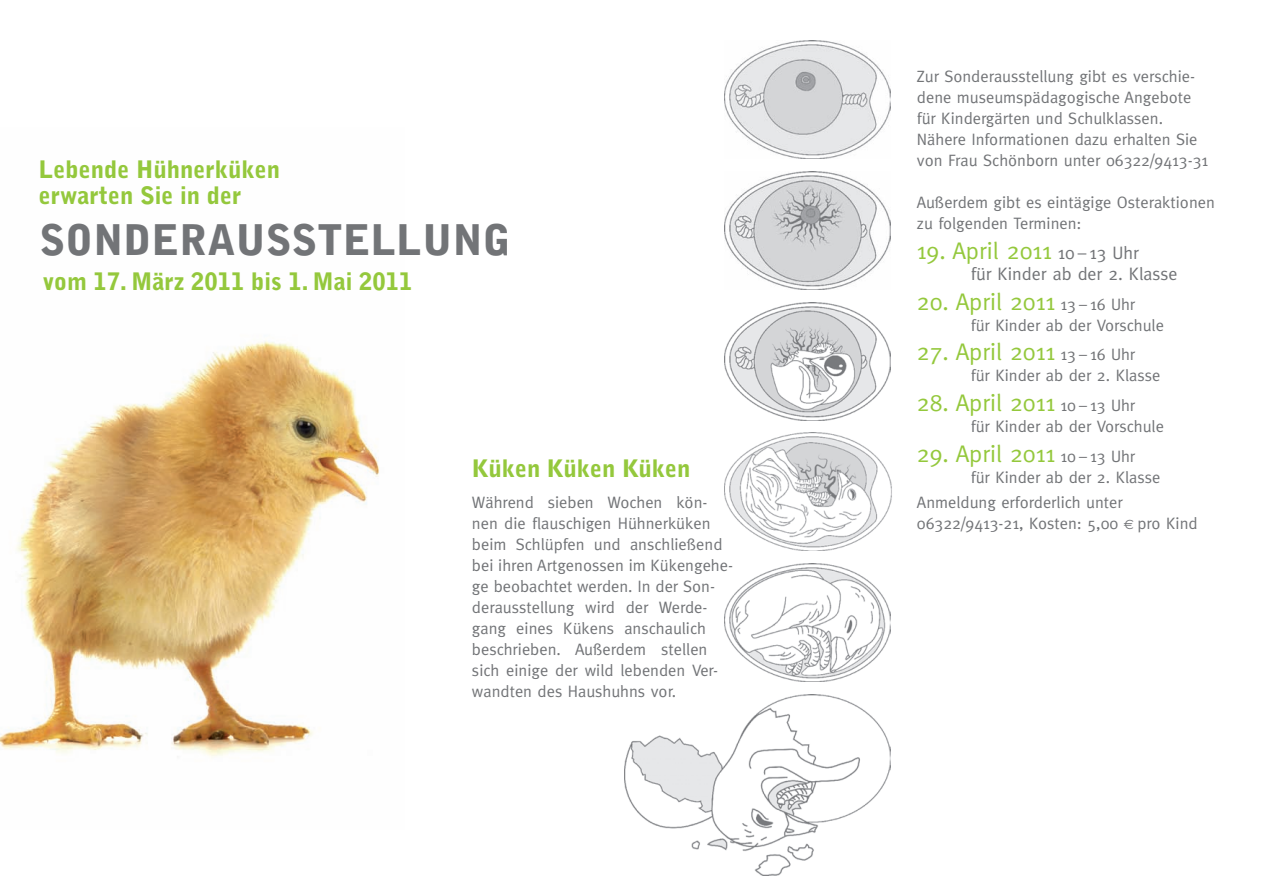
<style>
.page{position:relative;width:1263px;height:893px;background:#fff}
.page>*{position:absolute;margin:0;border:0;box-sizing:border-box;transform-origin:0 0}
.t1{font:900 42px "Bell Gothic Std";color:#727477}
.t2{font:24px "Meta";color:#94c83c}
.t3{font:900 24px/25.5px "Bell Gothic Std";color:#94c83c}
.t4{font:18px "Meta";color:#727477}
.t5{font:16.5px/21px "Meta";color:#727477}
.s1{font-size:18px;color:#727477}
.s2{font-size:16.5px;color:#727477}
.s3{font-family:"Euro Sans";font-size:13.5px}
</style>
<div class="page">
<img style="left:0;top:340px;width:380px;height:417px">
<img style="left:724px;top:564px;width:167px;height:117px">
<img style="left:724px;top:41px;width:167px;height:118px">
<img style="left:724px;top:172px;width:167px;height:117px">
<img style="left:724px;top:302px;width:167px;height:118px">
<img style="left:724px;top:433px;width:168px;height:118px">
<img style="left:624px;top:694px;width:267px;height:181px">
<h2 class="t3" style="left:39px;top:157px;width:243px">Lebende Hühnerküken erwarten Sie in der</h2>
<h1 class="t1" style="left:39px;top:216px;width:82px">SONDERAUSSTELLUN</h1>
<h1 class="t1" style="left:483px;top:216px;width:30px">G</h1>
<h2 class="t3" style="left:43px;top:269px;width:371px">vom 17. März 2011 bis 1. Mai 2011</h2>
<h2 class="t3" style="left:472px;top:456px;width:220px">Küken Küken Küken</h2>
<p class="t5" style="left:472px;top:492px;width:262px">Während sieben Wochen kön&shy;nen die flauschigen Hühnerküken beim Schlüpfen und anschließend bei ihren Artgenossen im Kükengehe&shy;ge beobachtet werden. In der Son&shy;derausstellung wird der Werde&shy;gang eines Kükens anschaulich beschrieben. Außerdem stellen sich einige der wild lebenden Ver&shy;wandten des Haushuhns vor.</p>
<p class="t5" style="left:917px;top:66px;width:293px">Zur Sonderausstellung gibt es verschie&shy;dene museumspädagogische Angebote für Kindergärten und Schulklassen.<br>Nähere Informationen dazu erhalten Sie von Frau Schönborn unter 06322/9413-31</p>
<p class="t5" style="left:917px;top:192px;width:299px">Außerdem gibt es eintägige Osteraktionen zu folgenden Terminen:</p>
<h2 class="t2" style="left:917px;top:237px;width:223px">19. April 2011 <span class="s1">10 – 13 Uhr</span></h2>
<p class="t4" style="left:971px;top:263px;width:208px">für Kinder ab der 2. Klasse</p>
<h2 class="t2" style="left:917px;top:287px;width:220px">20. April 2011 <span class="s2">13 – 16 Uhr</span></h2>
<p class="t5" style="left:971px;top:314px;width:194px">für Kinder ab der Vorschule</p>
<h2 class="t2" style="left:917px;top:338px;width:220px">27. April 2011 <span class="s2">13 – 16 Uhr</span></h2>
<p class="t5" style="left:971px;top:365px;width:191px">für Kinder ab der 2. Klasse</p>
<h2 class="t2" style="left:917px;top:389px;width:220px">28. April 2011 <span class="s2">10 – 13 Uhr</span></h2>
<p class="t5" style="left:971px;top:416px;width:194px">für Kinder ab der Vorschule</p>
<h2 class="t2" style="left:917px;top:440px;width:220px">29. April 2011 <span class="s2">10 – 13 Uhr</span></h2>
<p class="t5" style="left:917px;top:464px;width:245px;line-height:25.2px;text-indent:54px">für Kinder ab der 2. Klasse<br>Anmeldung erforderlich unter</p>
<p class="t5" style="left:917px;top:513px;width:282px">06322/9413-21, Kosten: 5,00 <span class="s3">€</span> pro Kind</p>
</div>
